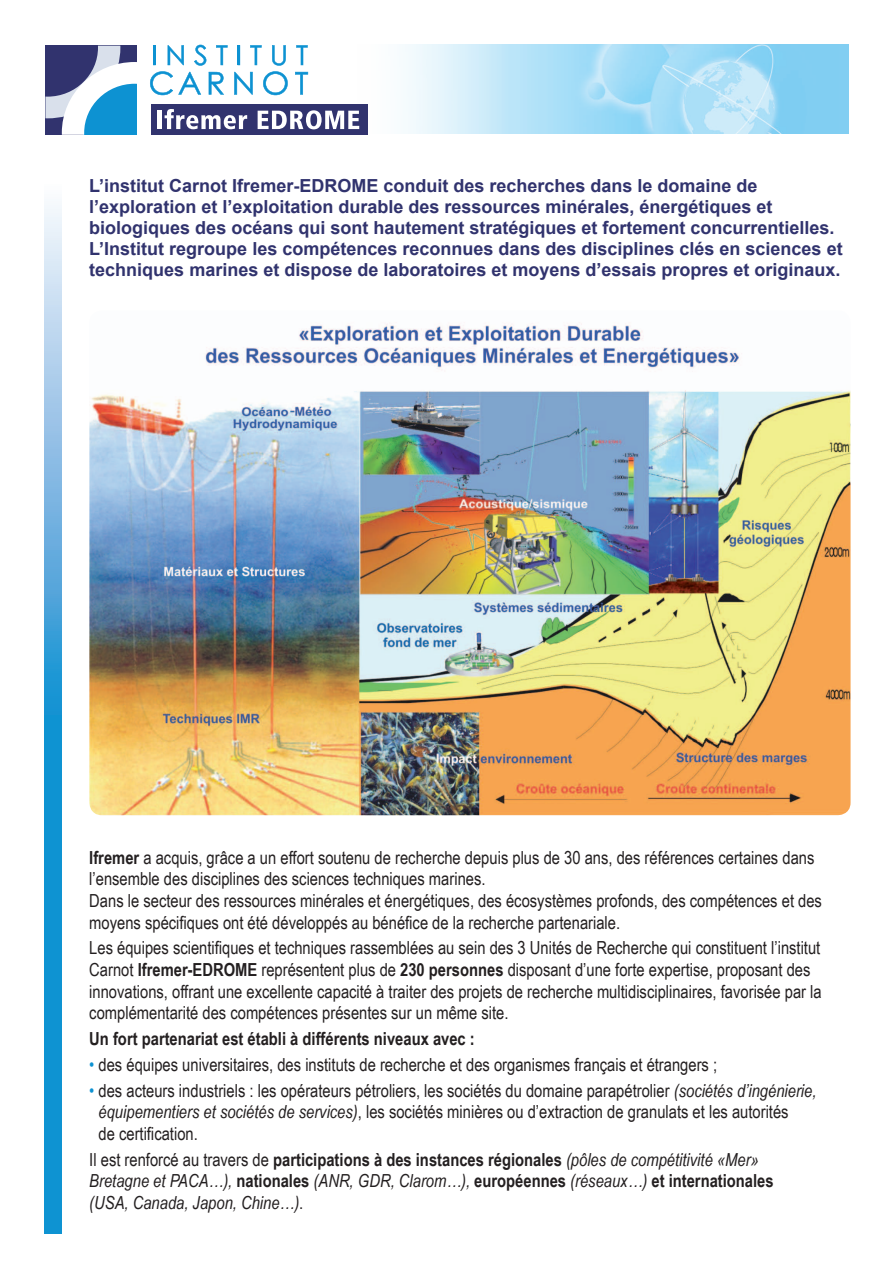
<style>
.page{position:relative;width:893px;height:1263px;background:#fff}
.page>*{position:absolute;margin:0;border:0;box-sizing:border-box;transform-origin:0 0}
.t1{font:18px/21.6px "Arial Narrow";color:#231f20}
.t2{font:700 18px/21px "Arial";color:#31336e}
.t3{font:italic 18px/21.6px "Arial Narrow";color:#231f20}
.t4{font:700 18px "Arial Narrow";color:#231f20}
.s1{font-weight:700}
.s2{color:#0d92d2}
.s3{font-style:italic}
.s4{font-style:normal}
.s5{font-weight:700;font-style:normal}
</style>
<div class="page">
<img style="left:405px;top:45px;width:443px;height:89px">
<svg style="left:45px;top:205px;width:17px;height:1028px;background:#4aa8db"></svg>
<div style="left:151px;top:104px;width:217px;height:31px;background:#31336e"></div>
<hr style="left:158px;top:111px;width:4px;height:18px;background:#fff">
<svg style="left:165px;top:109px;width:82px;height:20px"></svg>
<svg style="left:258px;top:110px;width:101px;height:19px"></svg>
<svg style="left:45px;top:46px;width:92px;height:89px"></svg>
<svg style="left:295px;top:72px;width:13px;height:23px"></svg>
<svg style="left:150px;top:45px;width:78px;height:50px"></svg>
<svg style="left:234px;top:45px;width:54px;height:50px"></svg>
<svg style="left:296px;top:45px;width:12px;height:20px"></svg>
<img style="left:89px;top:323px;width:761px;height:492px">
<p class="t2" style="left:89px;top:175px;width:755px">L’institut Carnot Ifremer-EDROME conduit des recherches dans le domaine de l’exploration et l’exploitation durable des ressources minérales, énergétiques et biologiques des océans qui sont hautement stratégiques et fortement concurrentielles.<br>L’Institut regroupe les compétences reconnues dans des disciplines clés en sciences et techniques marines et dispose de laboratoires et moyens d’essais propres et originaux.</p>
<p class="t1" style="left:89px;top:846px;width:734px"><span class="s1">Ifremer</span> a acquis, grâce a un effort soutenu de recherche depuis plus de 30 ans, des références certaines dans l’ensemble des disciplines des sciences techniques marines.<br>Dans le secteur des ressources minérales et énergétiques, des écosystèmes profonds, des compétences et des moyens spécifiques ont été développés au bénéfice de la recherche partenariale.</p>
<p class="t1" style="left:89px;top:936px;width:734px">Les équipes scientifiques et techniques rassemblées au sein des 3 Unités de Recherche qui constituent l’institut Carnot <span class="s1">Ifremer-EDROME</span> représentent plus de <span class="s1">230 personnes</span> disposant d’une forte expertise, proposant des innovations, offrant une excellente capacité à traiter des projets de recherche multidisciplinaires, favorisée par la complémentarité des compétences présentes sur un même site.</p>
<p class="t4" style="left:89px;top:1025px;width:387px">Un fort partenariat est établi à différents niveaux avec :</p>
<p class="t1" style="left:89px;top:1053px;width:629px"><span class="s2">•</span> des équipes universitaires, des instituts de recherche et des organismes français et étrangers ;</p>
<p class="t1" style="left:99px;top:1079px;width:719px;text-indent:-9px"><span class="s2">•</span> des acteurs industriels : les opérateurs pétroliers, les sociétés du domaine parapétrolier <span class="s3">(sociétés d’ingénierie, équipementiers et sociétés de services)</span>, les sociétés minières ou d’extraction de granulats et les autorités<br>de certification.</p>
<p class="t3" style="left:89px;top:1148px;width:686px"><span class="s4">Il est renforcé au travers de</span> <span class="s5">participations à des instances régionales</span> (pôles de compétitivité «Mer»<br>Bretagne et PACA…), <span class="s5">nationales</span> (ANR, GDR, Clarom…), <span class="s5">européennes</span> (réseaux…) <span class="s5">et internationales </span>(USA, Canada, Japon, Chine…)<span class="s4">.</span></p>
</div>
